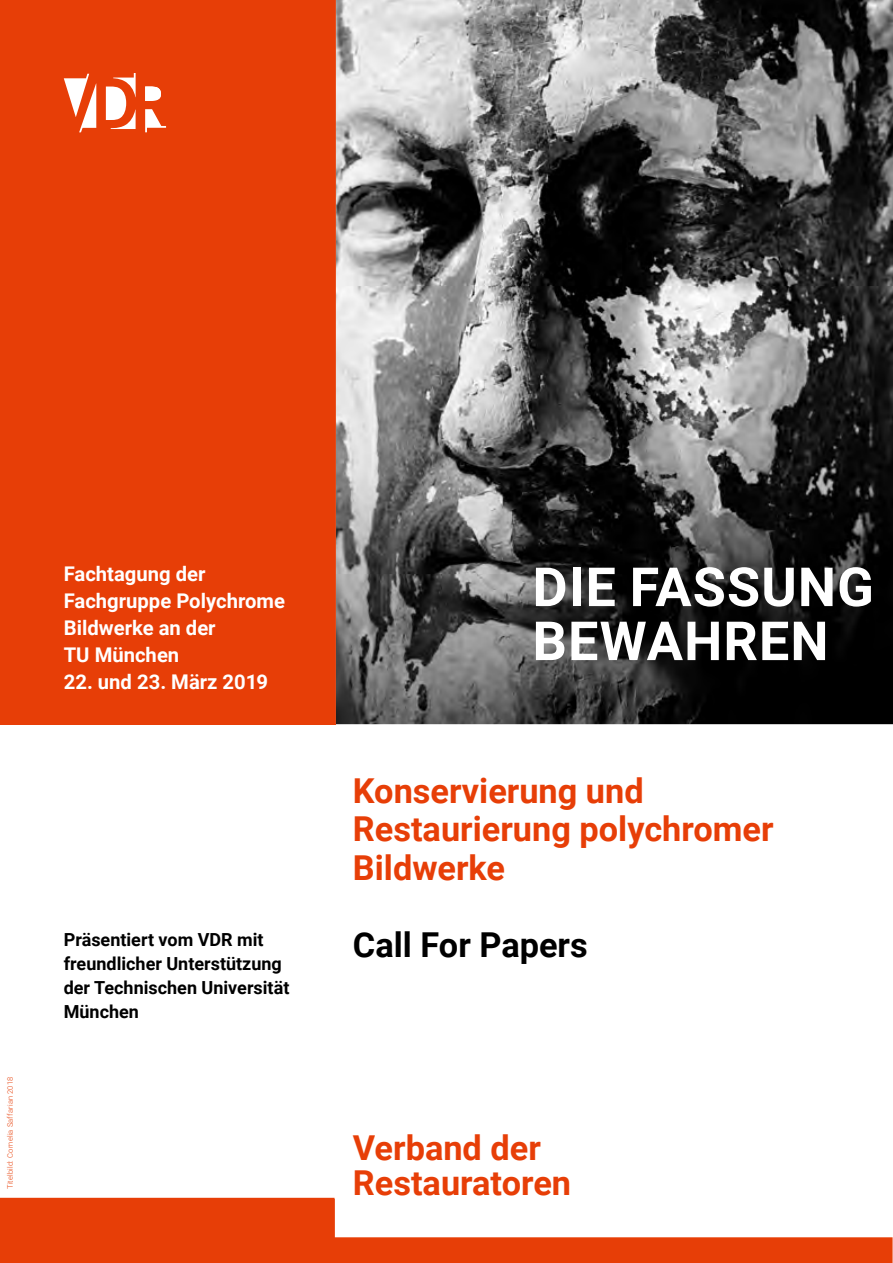
<style>
.page{position:relative;width:893px;height:1263px;background:#fff}
.page>*{position:absolute;margin:0;border:0;box-sizing:border-box;transform-origin:0 0}
.t1{font:700 54px "Roboto";letter-spacing:.02em;color:#fff}
.t2{font:700 34.35px/38.5px "Roboto";color:#e73e07}
.t3{font:700 34.35px "Roboto";color:#000}
.t4{font:700 20.25px/27px "Roboto";color:#fff}
.t5{font:700 18px/24px "Roboto";color:#000}
.t6{font:300 7.5px "Roboto";letter-spacing:.025em;color:#e73e07}
</style>
<div class="page">
<div style="left:0;top:0;width:336px;height:724px;background:#e73e07"></div>
<img style="left:336px;top:0;width:557px;height:724px">
<svg style="left:0;top:1198px;width:893px;height:65px;fill:#e73e07"></svg>
<svg style="left:145px;top:87px;width:16px;height:14px"></svg>
<svg style="left:64px;top:74px;width:32px;height:58px"></svg>
<svg style="left:106px;top:73px;width:30px;height:56px"></svg>
<svg style="left:145px;top:109px;width:21px;height:23px"></svg>
<p class="t4" style="left:64px;top:559px;width:223px">Fachtagung der<br>Fachgruppe Polychrome<br>Bildwerke an der<br>TU München</p>
<p class="t4" style="left:64px;top:667px;width:206px">22. und 23. März 2019</p>
<p class="t6" style="left:5px;top:1189px;width:114px;rotate:-90deg">Titelbild: Cornelia Saffarian 2018</p>
<p class="t5" style="left:64px;top:926px;width:227px">Präsentiert vom VDR mit freundlicher Unterstützung der Technischen Universität<br>München</p>
<p class="t1" style="left:532px;top:549px;width:343px">DIE FASSUNG</p>
<p class="t1" style="left:532px;top:603px;width:298px">BEWAHREN</p>
<p class="t2" style="left:353px;top:770px;width:422px">Konservierung und<br>Restaurierung polychromer<br>Bildwerke</p>
<p class="t3" style="left:353px;top:921px;width:236px">Call For Papers</p>
<p class="t2" style="left:353px;top:1130px;width:220px;line-height:34.5px">Verband der<br>Restauratoren</p>
</div>
